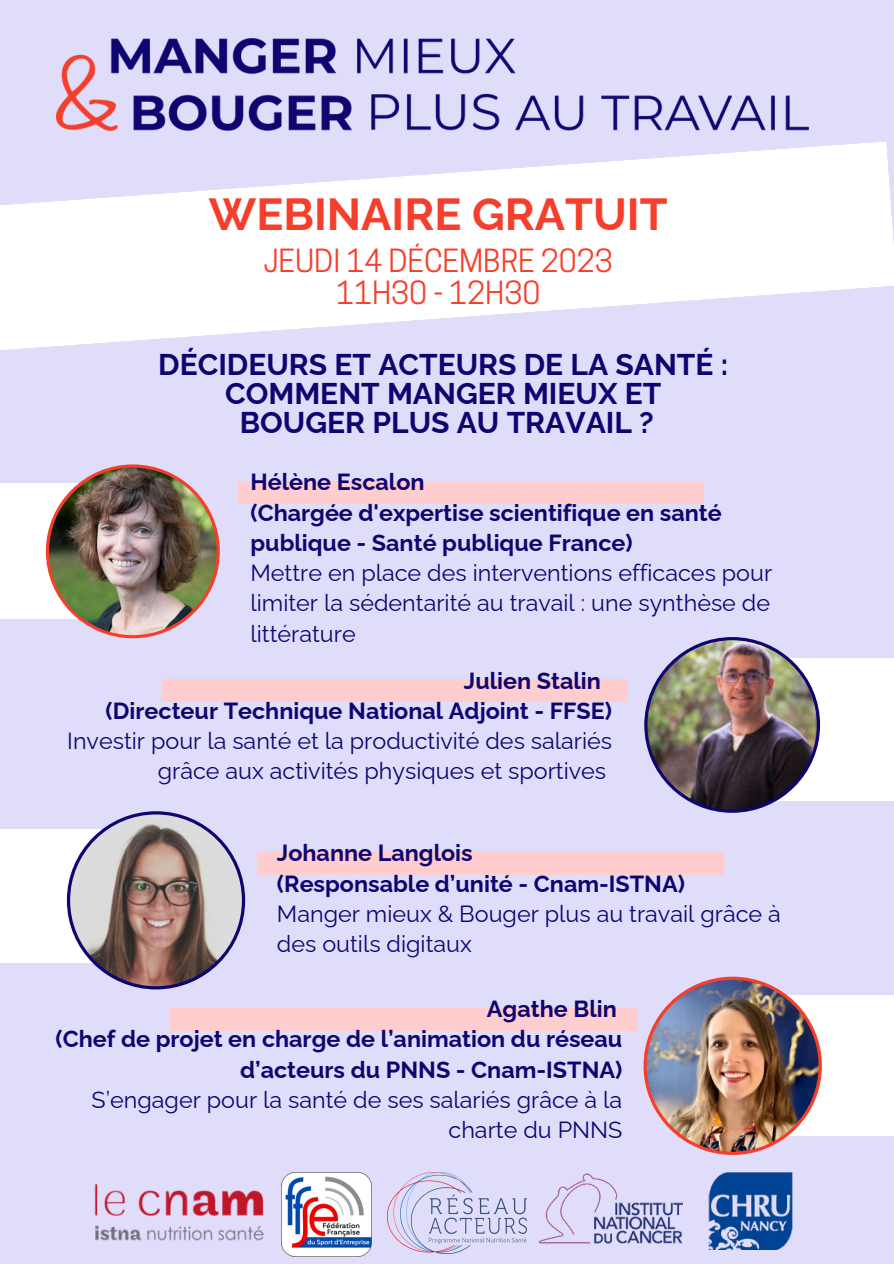
<style>
.page{position:relative;width:894px;height:1264px;background:#fff}
.page>*{position:absolute;margin:0;border:0;box-sizing:border-box;transform-origin:0 0}
.t1{font:700 45px "Raleway";color:#f53f2c}
.t2{font:700 30px "Raleway";color:#0f0570}
.t3{font:30px "Cooper Hewitt";color:#f53f2c}
.t4{font:23.25px/30.2px "Raleway";color:#0f0570;text-align:right}
.t5{font:700 23.25px/30.2px "Raleway";color:#0f0570}
</style>
<div class="page">
<div style="left:0;top:0;width:893px;height:1263px;background:#e0ddfa"></div>
<div style="left:236px;top:481px;width:467px;height:22px;background:#ffcdcd"></div>
<div style="left:0;top:483px;width:137px;height:136px;background:#fff"></div>
<img style="left:46px;top:464px;width:174px;height:174px">
<div style="left:161px;top:679px;width:467px;height:22px;background:#ffcdcd"></div>
<div style="left:732px;top:658px;width:161px;height:143px;background:#fff"></div>
<img style="left:644px;top:637px;width:175px;height:175px">
<div style="left:257px;top:852px;width:467px;height:22px;background:#ffcdcd"></div>
<div style="left:0;top:829px;width:189px;height:133px;background:#fff"></div>
<svg style="left:67px;top:811px;width:178px;height:178px"></svg>
<div style="left:170px;top:1008px;width:466px;height:22px;background:#ffcdcd"></div>
<div style="left:710px;top:995px;width:183px;height:141px;background:#fff"></div>
<img style="left:643px;top:976px;width:178px;height:178px">
<svg style="left:0;top:142px;width:893px;height:208px;fill:#fff"></svg>
<img style="left:56px;top:38px;width:752px;height:92px">
<img style="left:538px;top:1173px;width:144px;height:71px">
<img style="left:708px;top:1172px;width:85px;height:77px">
<img style="left:94px;top:1183px;width:170px;height:58px">
<img style="left:281px;top:1172px;width:90px;height:84px">
<img style="left:387px;top:1172px;width:140px;height:81px">
<p class="t1" style="left:209px;top:188px;width:460px">WEBINAIRE GRATUIT</p>
<p class="t3" style="left:264px;top:250px;width:350px">JEUDI 14 DÉCEMBRE 2023</p>
<p class="t3" style="left:336px;top:281px;width:206px">11H30 - 12H30</p>
<p class="t2" style="left:158px;top:347px;width:571px">DÉCIDEURS ET ACTEURS DE LA SANTÉ :</p>
<p class="t2" style="left:225px;top:376px;width:437px">COMMENT MANGER MIEUX ET</p>
<p class="t2" style="left:240px;top:405px;width:415px">BOUGER PLUS AU TRAVAIL ?</p>
<p class="t5" style="left:250px;top:467px;width:176px">Hélène Escalon</p>
<p class="t5" style="left:250px;top:497px;width:473px">(Chargée d'expertise scientifique en santé publique - Santé publique France)</p>
<p class="t4" style="left:250px;top:558px;width:523px;text-align:justify">Mettre en place des interventions efficaces pour limiter la sédentarité au travail : une synthèse de littérature</p>
<p class="t5" style="left:464px;top:665px;width:138px">Julien Stalin</p>
<p class="t5" style="left:106px;top:695px;width:508px">(Directeur Technique National Adjoint - FFSE)</p>
<p class="t4" style="left:67px;top:725px;width:546px">Investir pour la santé et la productivité des salariés grâce aux activités physiques et sportives</p>
<p class="t5" style="left:277px;top:838px;width:197px">Johanne Langlois</p>
<p class="t5" style="left:277px;top:868px;width:409px">(Responsable d’unité - Cnam-ISTNA)</p>
<p class="t4" style="left:277px;top:898px;width:505px;text-align:left">Manger mieux &amp; Bouger plus au travail grâce à des outils digitaux</p>
<p class="t5" style="left:487px;top:993px;width:131px">Agathe Blin</p>
<p class="t5" style="left:56px;top:1024px;width:568px;text-align:right">(Chef de projet en charge de l’animation du réseau d’acteurs du PNNS - Cnam-ISTNA)</p>
<p class="t4" style="left:92px;top:1084px;width:532px">S’engager pour la santé de ses salariés grâce à la charte du PNNS</p>
</div>
